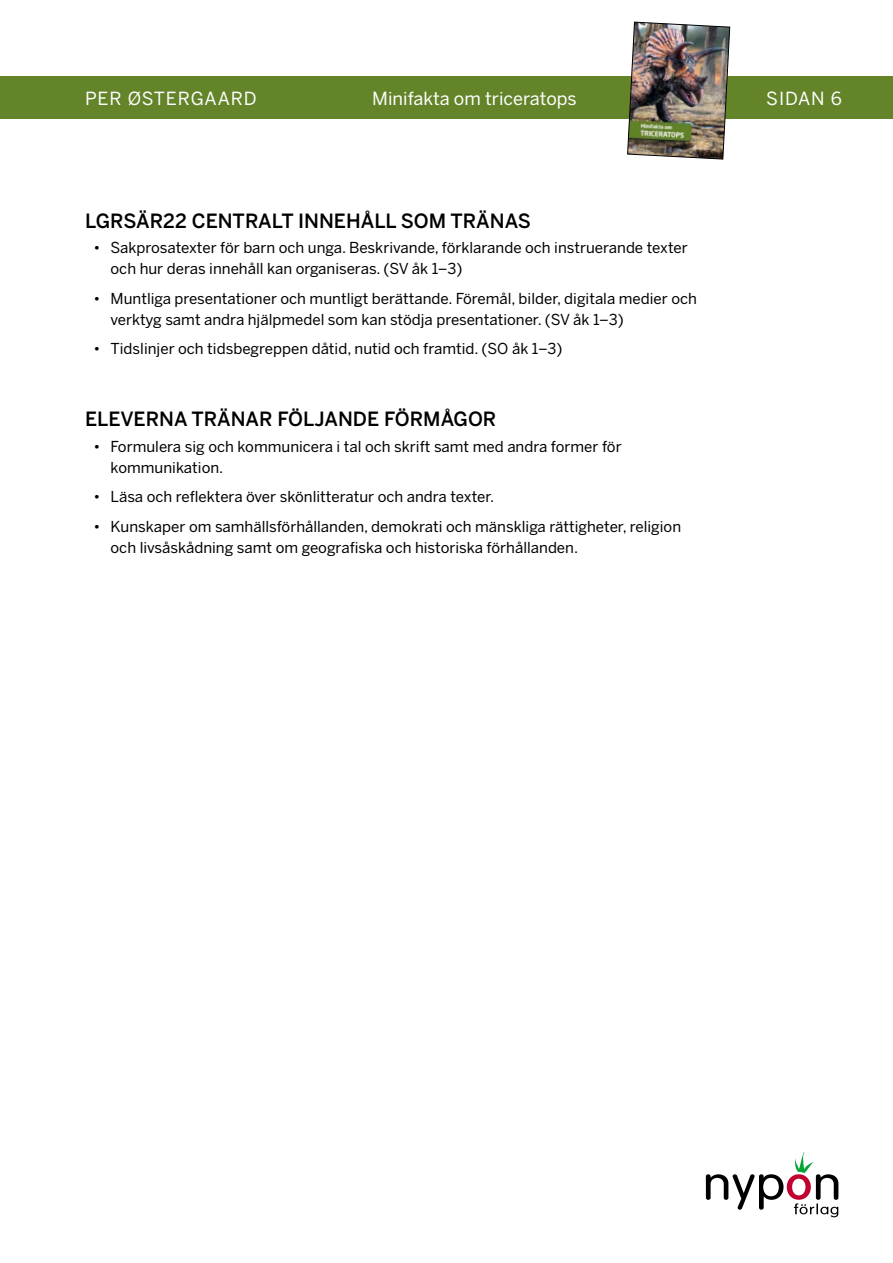
<style>
.page{position:relative;width:893px;height:1263px;background:#fff}
.page>*{position:absolute;margin:0;border:0;box-sizing:border-box;transform-origin:0 0}
.t1{font:500 19.5px "Benton Sans";color:#000}
.t2{font:18px "Benton Sans";color:#fff}
.t3{font:18px "Benton Sans";letter-spacing:.05em;color:#fff}
.t4{font:15px/21px "Benton Sans";color:#000}
</style>
<div class="page">
<svg style="left:706px;top:1152px;width:132px;height:65px"></svg>
<div style="left:0;top:77px;width:893px;height:42px;background:#638429"></div>
<img style="left:627px;top:21px;width:103px;height:139px">
<p class="t3" style="left:85px;top:87px;width:173px">PER ØSTERGAARD</p>
<p class="t2" style="left:372px;top:87px;width:206px">Minifakta om triceratops</p>
<p class="t2" style="left:766px;top:87px;width:77px">SIDAN 6</p>
<h1 class="t1" style="left:85px;top:209px;width:447px">LGRSÄR22 CENTRALT INNEHÅLL SOM TRÄNAS</h1>
<p class="t4" style="left:111px;top:237px;width:579px;text-indent:-17px">• Sakprosatexter för barn och unga. Beskrivande, förklarande och instruerande texter och hur deras innehåll kan organiseras. (SV åk 1–3)</p>
<p class="t4" style="left:111px;top:288px;width:588px;text-indent:-17px">• Muntliga presentationer och muntligt berättande. Föremål, bilder, digitala medier och verktyg samt andra hjälpmedel som kan stödja presentationer. (SV åk 1–3)</p>
<p class="t4" style="left:94px;top:338px;width:470px">• Tidslinjer och tidsbegreppen dåtid, nutid och framtid. (SO åk 1–3)</p>
<h1 class="t1" style="left:85px;top:407px;width:413px">ELEVERNA TRÄNAR FÖLJANDE FÖRMÅGOR</h1>
<p class="t4" style="left:111px;top:436px;width:513px;text-indent:-17px">• Formulera sig och kommunicera i tal och skrift samt med andra former för kommunikation.</p>
<p class="t4" style="left:94px;top:486px;width:402px">• Läsa och reflektera över skönlitteratur och andra texter.</p>
<p class="t4" style="left:111px;top:516px;width:572px;text-indent:-17px">• Kunskaper om samhällsförhållanden, demokrati och mänskliga rättigheter, religion och livsåskådning samt om geografiska och historiska förhållanden.</p>
</div>
